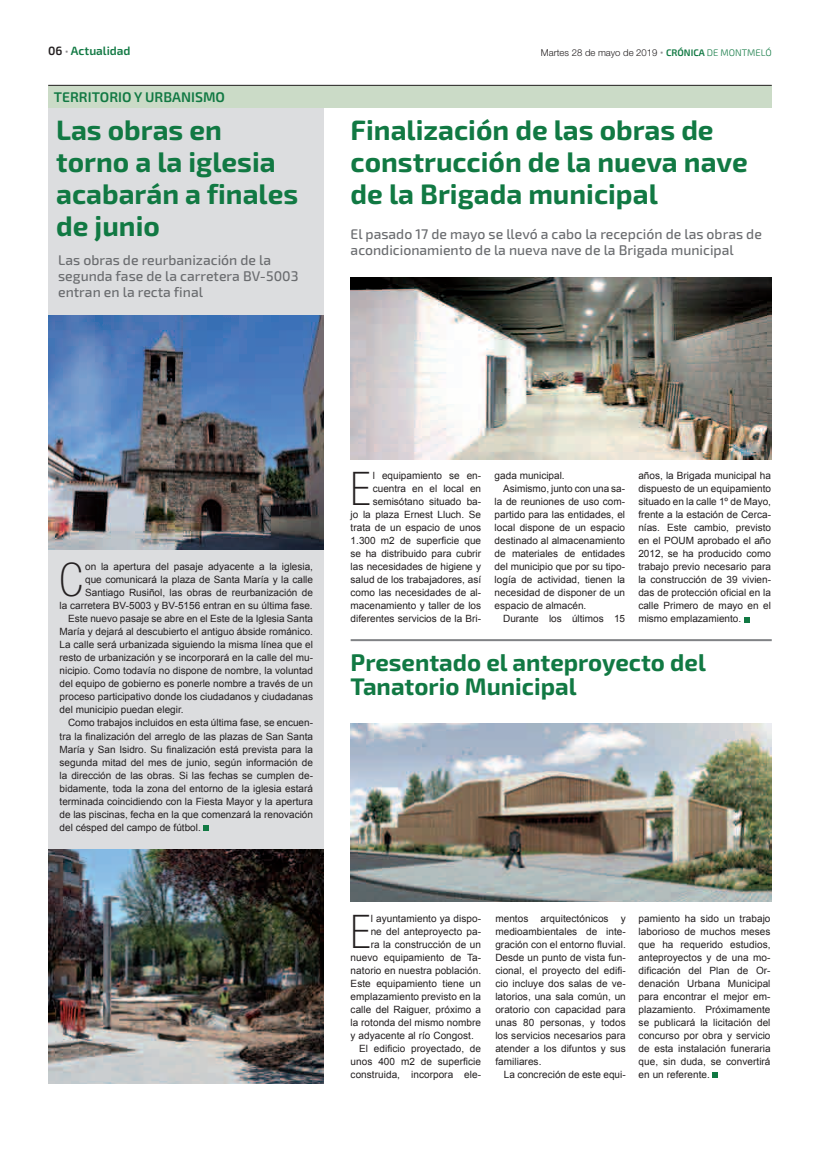
<style>
.page{position:relative;width:820px;height:1163px;background:#fff}
.page>*{position:absolute;margin:0;border:0;box-sizing:border-box;transform-origin:0 0}
.t1{font:100 condensed 46.4px "Helvetica Neue";color:#231f20}
.t2{font:700 28px/32px "Exo 2";color:#117943}
.t3{font:700 24px/24px "Exo 2";color:#117943}
.t4{font:500 14px/16px "Exo 2";color:#6a6c6f}
.t5{font:600 14px "Exo 2";color:#117943}
.t6{font:600 12px "Exo 2";color:#117943}
.t7{font:10px/13px "Arial";color:#231f20;text-align:justify}
.t8{font:300 9.5px "Helvetica Neue";color:#231f20}
.s1{color:#231f20}
.s2{font-weight:700;font-size:13px;color:#8d8b8e}
.s3{font-family:"Exo 2";font-weight:700;font-size:13px;color:#8d8b8e}
.s4{font-family:"Exo 2";font-weight:600;color:#117943}
.s5{font-family:"Exo 2";color:#117943}
</style>
<div class="page">
<div style="left:48px;top:86px;width:275px;height:997px;background:#dcdddf"></div>
<div style="left:48px;top:85px;width:723px;height:23px;background:#cbdbc7"></div>
<hr style="left:48px;top:85px;width:723px;height:1px;background:#231f20">
<hr style="left:350px;top:639px;width:421px;height:2px;background:#808285">
<svg style="left:203px;top:825px;width:6px;height:5px"></svg>
<img style="left:350px;top:277px;width:421px;height:182px">
<img style="left:350px;top:723px;width:421px;height:178px">
<svg style="left:744px;top:617px;width:5px;height:5px"></svg>
<svg style="left:712px;top:1072px;width:5px;height:5px"></svg>
<img style="left:48px;top:849px;width:275px;height:234px">
<img style="left:48px;top:316px;width:275px;height:233px">
<p class="t6" style="left:48px;top:43px;width:84px"><span class="s1">06</span> <span class="s2">·</span> Actualidad</p>
<p class="t8" style="left:540px;top:46px;width:232px">Martes 28 de mayo de 2019 <span class="s3">·</span> <span class="s4">CRÓNICA</span> <span class="s5">DE MONTMELÓ</span></p>
<h3 class="t5" style="left:54px;top:88px;width:172px">TERRITORIO Y URBANISMO</h3>
<h2 class="t2" style="left:56px;top:115px;width:243px">Las obras en torno a la iglesia acabarán a finales de junio</h2>
<h2 class="t2" style="left:350px;top:115px;width:398px">Finalización de las obras de construcción de la nueva nave de la Brigada municipal</h2>
<h3 class="t4" style="left:350px;top:226px;width:412px">El pasado 17 de mayo se llevó a cabo la recepción de las obras de acondicionamiento de la nueva nave de la Brigada municipal</h3>
<h3 class="t4" style="left:58px;top:253px;width:242px">Las obras de reurbanización de la segunda fase de la carretera BV-5003 entran en la recta final</h3>
<h1 class="t1" style="left:60px;top:554px;width:25px">C</h1>
<p class="t7" style="left:85px;top:560px;width:229px">on la apertura del pasaje adyacente a la iglesia,</p>
<p class="t7" style="left:85px;top:573px;width:229px">que comunicará la plaza de Santa María y la calle</p>
<p class="t7" style="left:85px;top:586px;width:229px">Santiago Rusiñol, las obras de reurbanización de</p>
<p class="t7" style="left:60px;top:599px;width:254px">la carretera BV-5003 y BV-5156 entran en su última fase.</p>
<p class="t7" style="left:68px;top:612px;width:246px">Este nuevo pasaje se abre en el Este de la Iglesia Santa</p>
<p class="t7" style="left:60px;top:625px;width:255px">María y dejará al descubierto el antiguo ábside románico.</p>
<p class="t7" style="left:60px;top:638px;width:255px">La calle será urbanizada siguiendo la misma línea que el</p>
<p class="t7" style="left:60px;top:651px;width:255px">resto de urbanización y se incorporará en la calle del mu-</p>
<p class="t7" style="left:60px;top:664px;width:255px">nicipio. Como todavía no dispone de nombre, la voluntad</p>
<p class="t7" style="left:60px;top:677px;width:255px">del equipo de gobierno es ponerle nombre a través de un</p>
<p class="t7" style="left:60px;top:690px;width:255px">proceso participativo donde los ciudadanos y ciudadanas</p>
<p class="t7" style="left:60px;top:703px;width:125px">del municipio puedan elegir.</p>
<p class="t7" style="left:68px;top:716px;width:246px">Como trabajos incluidos en esta última fase, se encuen-</p>
<p class="t7" style="left:60px;top:729px;width:255px">tra la finalización del arreglo de las plazas de San Santa</p>
<p class="t7" style="left:60px;top:742px;width:255px">María y San Isidro. Su finalización está prevista para la</p>
<p class="t7" style="left:60px;top:755px;width:255px">segunda mitad del mes de junio, según información de</p>
<p class="t7" style="left:60px;top:768px;width:255px">la dirección de las obras. Si las fechas se cumplen de-</p>
<p class="t7" style="left:60px;top:781px;width:255px">bidamente, toda la zona del entorno de la iglesia estará</p>
<p class="t7" style="left:60px;top:794px;width:255px">terminada coincidiendo con la Fiesta Mayor y la apertura</p>
<p class="t7" style="left:60px;top:807px;width:255px">de las piscinas, fecha en la que comenzará la renovación</p>
<p class="t7" style="left:60px;top:820px;width:143px">del césped del campo de fútbol.</p>
<p class="t7" style="left:350px;top:469px;width:132px;text-align:right">l equipamiento se en&shy;cuentra en el local en semisótano situado ba-<br>jo la plaza Ernest Lluch. Se trata de un espacio de unos<br>1.300 m2 de superficie que se ha distribuido para cubrir las necesidades de higiene y salud de los trabajadores, así como las necesidades de al&shy;macenamiento y taller de los diferentes servicios de la Bri-</p>
<h1 class="t1" style="left:350px;top:463px;width:21px">E</h1>
<p class="t7" style="left:494px;top:469px;width:72px">gada municipal.</p>
<p class="t7" style="left:503px;top:482px;width:123px">Asimismo, junto con una sa-</p>
<p class="t7" style="left:494px;top:495px;width:132px">la de reuniones de uso com-</p>
<p class="t7" style="left:494px;top:508px;width:132px">partido para las entidades, el</p>
<p class="t7" style="left:494px;top:521px;width:132px">local dispone de un espacio</p>
<p class="t7" style="left:494px;top:534px;width:132px">destinado al almacenamiento</p>
<p class="t7" style="left:494px;top:547px;width:132px">de materiales de entidades</p>
<p class="t7" style="left:494px;top:560px;width:132px">del municipio que por su tipo-</p>
<p class="t7" style="left:494px;top:573px;width:132px">logía de actividad, tienen la</p>
<p class="t7" style="left:494px;top:586px;width:132px">necesidad de disponer de un</p>
<p class="t7" style="left:494px;top:599px;width:93px">espacio de almacén.</p>
<p class="t7" style="left:503px;top:612px;width:123px">Durante los últimos 15</p>
<p class="t7" style="left:638px;top:469px;width:134px">años, la Brigada municipal ha dispuesto de un equipamiento situado en la calle 1º de Mayo, frente a la estación de Cerca&shy;nías. Este cambio, previsto en el POUM aprobado el año 2012, se ha producido como trabajo previo necesario para la construcción de 39 vivien&shy;das de protección oficial en la calle Primero de mayo en el mismo emplazamiento.</p>
<h3 class="t3" style="left:350px;top:651px;width:356px">Presentado el anteproyecto del<br>Tanatorio Municipal</h3>
<h1 class="t1" style="left:350px;top:905px;width:21px">E</h1>
<p class="t7" style="left:370px;top:911px;width:112px">l ayuntamiento ya dispo-</p>
<p class="t7" style="left:370px;top:924px;width:112px">ne del anteproyecto pa-</p>
<p class="t7" style="left:370px;top:937px;width:112px">ra la construcción de un</p>
<p class="t7" style="left:350px;top:950px;width:132px">nuevo equipamiento de Ta-</p>
<p class="t7" style="left:350px;top:963px;width:132px">natorio en nuestra población.</p>
<p class="t7" style="left:350px;top:976px;width:132px">Este equipamiento tiene un</p>
<p class="t7" style="left:350px;top:989px;width:132px">emplazamiento previsto en la</p>
<p class="t7" style="left:350px;top:1002px;width:132px">calle del Raiguer, próximo a</p>
<p class="t7" style="left:350px;top:1015px;width:132px">la rotonda del mismo nombre</p>
<p class="t7" style="left:350px;top:1028px;width:125px">y adyacente al río Congost.</p>
<p class="t7" style="left:359px;top:1041px;width:123px">El edificio proyectado, de</p>
<p class="t7" style="left:350px;top:1054px;width:132px">unos 400 m2 de superficie</p>
<p class="t7" style="left:350px;top:1067px;width:132px">construida, incorpora ele-</p>
<p class="t7" style="left:495px;top:911px;width:132px">mentos arquitectónicos y medioambientales de inte&shy;gración con el entorno fluvial.<br>Desde un punto de vista fun&shy;cional, el proyecto del edifi&shy;cio incluye dos salas de ve&shy;latorios, una sala común, un oratorio con capacidad para unas 80 personas, y todos los servicios necesarios para atender a los difuntos y sus familiares.</p>
<p class="t7" style="left:503px;top:1067px;width:123px">La concreción de este equi-</p>
<p class="t7" style="left:638px;top:911px;width:133px">pamiento ha sido un trabajo laborioso de muchos meses que ha requerido estudios, anteproyectos y de una mo&shy;dificación del Plan de Or&shy;denación Urbana Municipal para encontrar el mejor em&shy;plazamiento. Próximamente se publicará la licitación del concurso por obra y servicio de esta instalación funeraria que, sin duda, se convertirá en un referente.</p>
</div>
